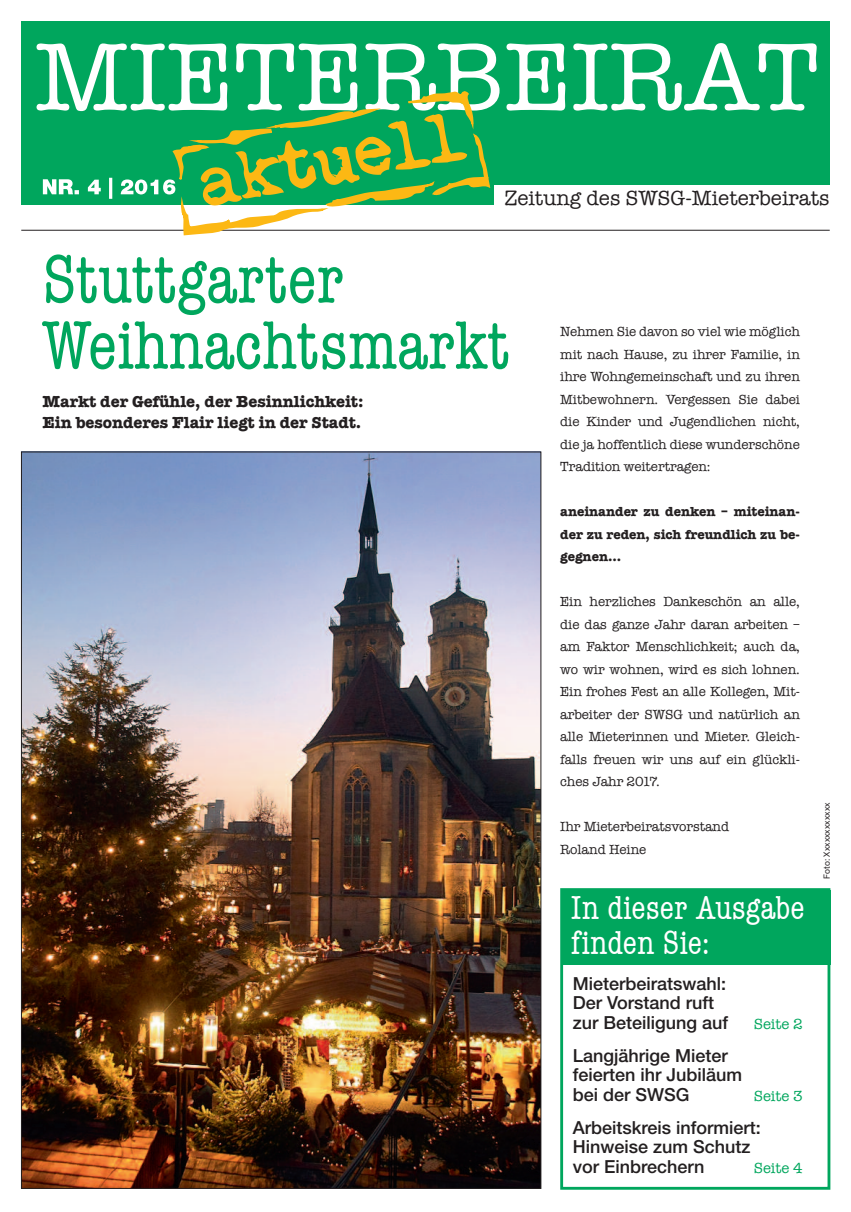
<style>
.page{position:relative;width:851px;height:1212px;background:#fff}
.page>*{position:absolute;margin:0;border:0;box-sizing:border-box;transform-origin:0 0}
.t1{font:99.3px "American Typewriter";color:#fff}
.t2{font:condensed 70.5px/66px "American Typewriter";letter-spacing:-.005em;color:#00a65d}
.t3{font:condensed 34.2px/34.2px "American Typewriter";color:#fff}
.t4{font:21px "American Typewriter";color:#231f20}
.t5{font:500 18px/19.5px "Helvetica Neue LT";color:#231f20}
.t6{font:700 16.5px/21px "American Typewriter";letter-spacing:-.005em;color:#231f20}
.t7{font:15px "American Typewriter";color:#00a65d}
.t8{font:13.5px/22.5px "American Typewriter";letter-spacing:-.005em;color:#231f20;text-align:justify}
.t9{font:700 13.5px/22.5px "American Typewriter";letter-spacing:-.005em;color:#231f20;text-align:justify}
.t10{font:8.55px "Helvetica Neue LT";color:#231f20}
</style>
<div class="page">
<div style="left:21px;top:21px;width:808px;height:184px;background:#00a65d"></div>
<div style="left:494px;top:185px;width:354px;height:47px;background:#fff"></div>
<img style="left:23px;top:454px;width:516px;height:732px">
<hr style="left:21px;top:230px;width:808px;height:1px;background:#231f20">
<div style="left:560px;top:888px;width:270px;height:302px;border:3px solid #00a65d"></div>
<div style="left:562px;top:890px;width:268px;height:75px;background:#00a65d"></div>
<svg style="left:43px;top:91px;width:448px;height:145px"></svg>
<h1 class="t1" style="left:35px;top:20px;width:786px">MIETERBEIRaT</h1>
<h3 class="t4" style="left:504px;top:186px;width:326px">Zeitung des SWSG-Mieterbeirats</h3>
<h2 class="t2" style="left:42px;top:247px;width:469px">Stuttgarter<br>Weihnachtsmarkt</h2>
<p class="t6" style="left:43px;top:390px;width:322px">Markt der Gefühle, der Besinnlichkeit:<br>Ein besonderes Flair liegt in der Stadt.</p>
<p class="t8" style="left:560px;top:321px;width:241px">Nehmen Sie davon so viel wie möglich mit nach Hause, zu ihrer Familie, in ihre Wohngemeinschaft und zu ihren Mitbewohnern. Vergessen Sie dabei die Kinder und Jugendlichen nicht, die ja hoffentlich diese wunderschöne Tradition weitertragen:</p>
<p class="t9" style="left:560px;top:500px;width:241px">aneinander zu denken – miteinan&shy;der zu reden, sich freundlich zu be&shy;gegnen...</p>
<p class="t8" style="left:560px;top:591px;width:241px">Ein herzliches Dankeschön an alle, die das ganze Jahr daran arbeiten – am Faktor Menschlichkeit; auch da, wo wir wohnen, wird es sich lohnen.<br>Ein frohes Fest an alle Kollegen, Mit&shy;arbeiter der SWSG und natürlich an alle Mieterinnen und Mieter. Gleich&shy;falls freuen wir uns auf ein glückli&shy;ches Jahr 2017.</p>
<p class="t8" style="left:560px;top:816px;width:170px">Ihr Mieterbeiratsvorstand<br>Roland Heine</p>
<h3 class="t3" style="left:571px;top:891px;width:235px">In dieser Ausgabe finden Sie:</h3>
<h3 class="t5" style="left:573px;top:975px;width:157px">Mieterbeiratswahl:<br>Der Vorstand ruft zur Beteiligung auf</h3>
<p class="t7" style="left:753px;top:1015px;width:51px">Seite 2</p>
<h3 class="t5" style="left:573px;top:1047px;width:171px">Langjährige Mieter feierten ihr Jubiläum bei der SWSG</h3>
<p class="t7" style="left:753px;top:1087px;width:51px">Seite 3</p>
<h3 class="t5" style="left:573px;top:1119px;width:189px">Arbeitskreis informiert:<br>Hinweise zum Schutz vor Einbrechern</h3>
<p class="t7" style="left:753px;top:1159px;width:51px">Seite 4</p>
<p class="t10" style="left:823px;top:879px;width:78px;rotate:-90deg">Foto: Xxxxxxxxxxxx</p>
</div>
